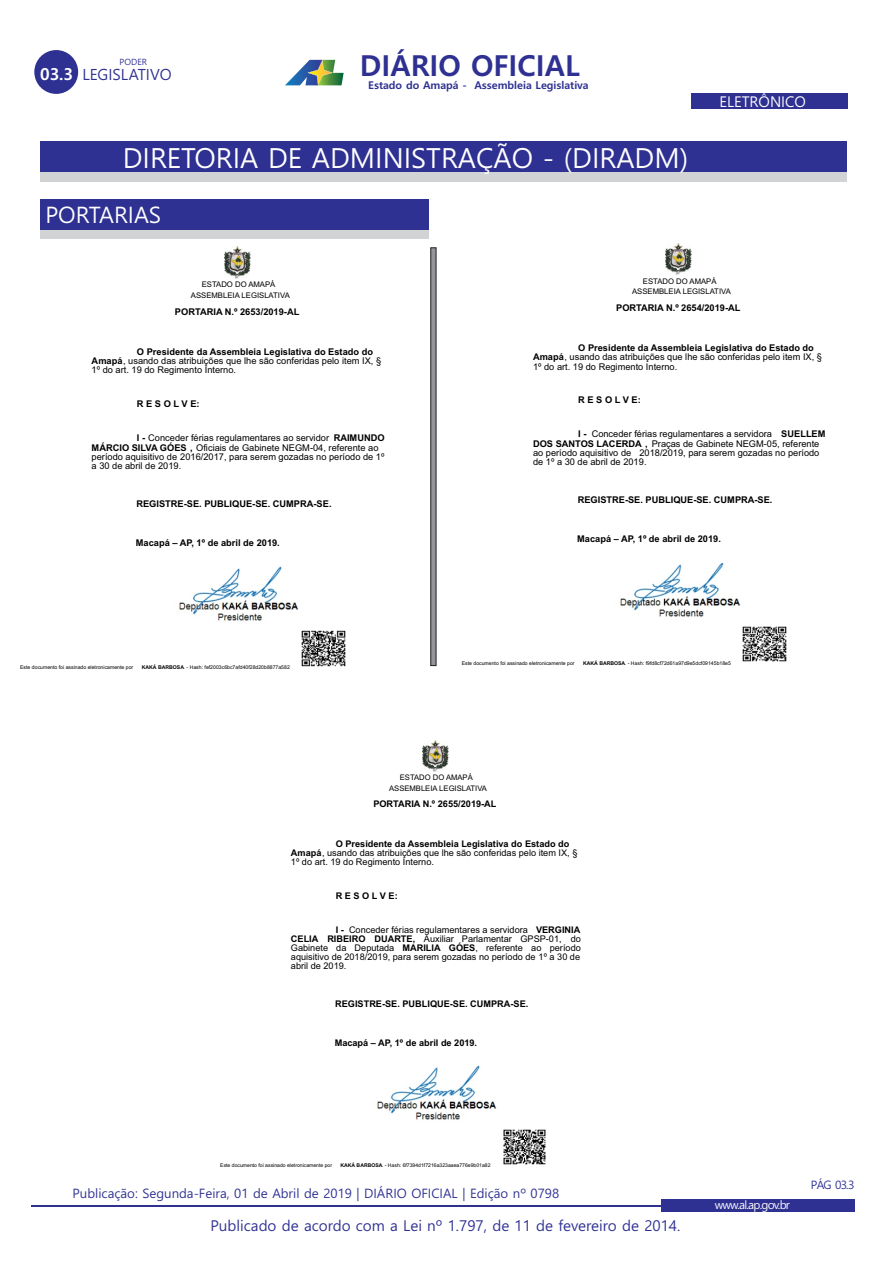
<style>
.page{position:relative;width:893px;height:1263px;background:#fff}
.page>*{position:absolute;margin:0;border:0;box-sizing:border-box;transform-origin:0 0}
.t1{font:700 28.8px "Malgun Gothic";color:#2e3092}
.t2{font:27.6px "Malgun Gothic";color:#fff}
.t3{font:22.65px "Malgun Gothic";color:#fff}
.t4{font:700 16.5px "Malgun Gothic";color:#fff}
.t5{font:15.3px "Malgun Gothic";color:#2e3092}
.t6{font:14.85px "Malgun Gothic";color:#2e3092}
.t7{font:14.7px "Malgun Gothic";color:#fff}
.t8{font:12.9px "Malgun Gothic";color:#2e3092}
.t9{font:11.55px "Malgun Gothic";letter-spacing:-.065em;color:#fff}
.t10{font:11.55px "Malgun Gothic";color:#2e3092}
.t11{font:700 10.65px "Malgun Gothic";color:#2e3092}
.t12{font:9.3px/9.3px "Arial";color:#000}
.t13{font:700 9.3px "Arial";color:#000}
.t14{font:9.15px/9.1px "Arial";color:#000}
.t15{font:700 9.15px "Arial";color:#000}
.t16{font:8.7px "Malgun Gothic";color:#2e3092}
.t17{font:7.65px/10.4px "Arial";color:#000;text-align:center}
.t18{font:5.1px "Arial";color:#000}
.s1{font-weight:700}
</style>
<div class="page">
<hr style="left:31px;top:1205px;width:698px;height:1px;background:#2e3092">
<div style="left:661px;top:1199px;width:194px;height:13px;background:#2e3092"></div>
<svg style="left:285px;top:60px;width:59px;height:25px"></svg>
<div style="left:34px;top:50px;width:44px;height:44px;background:#2e3092;border-radius:50%"></div>
<div style="left:691px;top:93px;width:157px;height:16px;background:#2e3092"></div>
<div style="left:41px;top:156px;width:806px;height:26px;background:#d1d3d4"></div>
<div style="left:41px;top:142px;width:806px;height:30px;background:#2e3092"></div>
<div style="left:41px;top:214px;width:388px;height:25px;background:#d1d3d4"></div>
<div style="left:41px;top:199px;width:388px;height:30px;background:#2e3092"></div>
<svg style="left:430px;top:247px;width:7px;height:419px;background:#7b7b7d"></svg>
<img style="left:225px;top:247px;width:25px;height:31px">
<img style="left:178px;top:566px;width:121px;height:55px">
<img style="left:301px;top:630px;width:45px;height:37px">
<img style="left:666px;top:243px;width:25px;height:31px">
<img style="left:619px;top:562px;width:122px;height:55px">
<img style="left:742px;top:626px;width:45px;height:36px">
<img style="left:423px;top:740px;width:25px;height:31px">
<img style="left:376px;top:1065px;width:121px;height:55px">
<img style="left:503px;top:1129px;width:43px;height:36px">
<h3 class="t4" style="left:40px;top:67px;width:35px">03.3</h3>
<p class="t16" style="left:120px;top:58px;width:29px">PODER</p>
<h3 class="t5" style="left:82px;top:68px;width:91px">LEGISLATIVO</h3>
<h1 class="t1" style="left:360px;top:53px;width:222px">DIÁRIO OFICIAL</h1>
<p class="t11" style="left:368px;top:80px;width:222px">Estado do Amapá - Assembleia Legislativa</p>
<h2 class="t2" style="left:123px;top:145px;width:567px">DIRETORIA DE ADMINISTRAÇÃO - (DIRADM)</h2>
<h3 class="t3" style="left:45px;top:205px;width:117px">PORTARIAS</h3>
<h2 class="t2" style="left:181px;top:145px;width:442px">SECRETARI LEGISLATIVA - (SELEG)</h2>
<h3 class="t7" style="left:719px;top:96px;width:88px">ELETRÔNICO</h3>
<p class="t17" style="left:191px;top:280px;width:100px">ESTADO DO AMAPÁ<br>ASSEMBLEIA LEGISLATIVA</p>
<p class="t13" style="left:175px;top:308px;width:126px">PORTARIA N.º 2653/2019-AL</p>
<p class="t12" style="left:92px;top:348px;width:291px;text-indent:45px"><span class="s1">O Presidente da Assembleia Legislativa do Estado do<br>Amapá</span>, usando das atribuições que lhe são conferidas pelo item IX, §<br>1º do art. 19 do Regimento Interno.</p>
<p class="t13" style="left:137px;top:401px;width:64px">R E S O L V E:</p>
<p class="t12" style="left:92px;top:434px;width:294px;text-indent:45px"><span class="s1">I -</span> Conceder férias regulamentares ao servidor <span class="s1">RAIMUNDO MÁRCIO SILVA GÓES ,</span> Oficiais de Gabinete NEGM-04, referente ao período aquisitivo de 2016/2017, para serem gozadas no período de 1º a 30 de abril de 2019.</p>
<p class="t13" style="left:136px;top:500px;width:197px">REGISTRE-SE. PUBLIQUE-SE. CUMPRA-SE.</p>
<p class="t13" style="left:136px;top:540px;width:146px">Macapá – AP, 1º de abril de 2019.</p>
<p class="t18" style="left:20px;top:665px;width:115px">Este documento foi assinado eletronicamente por</p>
<p class="t18" style="left:142px;top:665px;width:150px"><span class="s1">KAKÁ BARBOSA</span>. - Hash: fef2003c6bc7afd40f28d20b8877a582</p>
<p class="t17" style="left:632px;top:277px;width:100px">ESTADO DO AMAPÁ<br>ASSEMBLEIA LEGISLATIVA</p>
<p class="t13" style="left:616px;top:304px;width:126px">PORTARIA N.º 2654/2019-AL</p>
<p class="t12" style="left:533px;top:344px;width:290px;text-indent:45px"><span class="s1">O Presidente da Assembleia Legislativa do Estado do<br>Amapá</span>, usando das atribuições que lhe são conferidas pelo item IX, §<br>1º do art. 19 do Regimento Interno.</p>
<p class="t13" style="left:578px;top:397px;width:64px">R E S O L V E:</p>
<p class="t12" style="left:533px;top:430px;width:294px;text-indent:45px"><span class="s1">I -</span> Conceder férias regulamentares a servidora <span class="s1">SUELLEM DOS SANTOS LACERDA ,</span> Praças de Gabinete NEGM-05, referente ao período aquisitivo de 2018/2019, para serem gozadas no período de 1º a 30 de abril de 2019.</p>
<p class="t13" style="left:578px;top:496px;width:196px">REGISTRE-SE. PUBLIQUE-SE. CUMPRA-SE.</p>
<p class="t13" style="left:577px;top:535px;width:145px">Macapá – AP, 1º de abril de 2019.</p>
<p class="t18" style="left:462px;top:661px;width:114px">Este documento foi assinado eletronicamente por</p>
<p class="t18" style="left:583px;top:661px;width:149px"><span class="s1">KAKÁ BARBOSA</span>. - Hash: f9fd8cf72d61a97d9e5dcf09145b18e5</p>
<p class="t17" style="left:389px;top:773px;width:99px">ESTADO DO AMAPÁ<br>ASSEMBLEIA LEGISLATIVA</p>
<p class="t15" style="left:373px;top:801px;width:125px">PORTARIA N.º 2655/2019-AL</p>
<p class="t14" style="left:291px;top:840px;width:288px;text-indent:45px"><span class="s1">O Presidente da Assembleia Legislativa do Estado do<br>Amapá</span>, usando das atribuições que lhe são conferidas pelo item IX, §<br>1º do art. 19 do Regimento Interno.</p>
<p class="t15" style="left:336px;top:892px;width:64px">R E S O L V E:</p>
<p class="t14" style="left:291px;top:926px;width:291px;text-align:justify;text-indent:45px"><span class="s1">I -</span> Conceder férias regulamentares a servidora <span class="s1">VERGINIA CELIA RIBEIRO DUARTE,</span> Auxiliar Parlamentar GPSP-01, do Gabinete da Deputada <span class="s1">MARILIA GÓES</span>, referente ao período aquisitivo de 2018/2019, para serem gozadas no período de 1º a 30 de abril de 2019.</p>
<p class="t15" style="left:335px;top:1000px;width:195px">REGISTRE-SE. PUBLIQUE-SE. CUMPRA-SE.</p>
<p class="t15" style="left:335px;top:1039px;width:144px">Macapá – AP, 1º de abril de 2019.</p>
<p class="t18" style="left:220px;top:1163px;width:113px">Este documento foi assinado eletronicamente por</p>
<p class="t18" style="left:340px;top:1163px;width:151px"><span class="s1">KAKÁ BARBOSA</span>. - Hash: 6f7394d1f7216a323aaea776e9b01a82</p>
<h3 class="t8" style="left:73px;top:1188px;width:488px">Publicação: Segunda-Feira, 01 de Abril de 2019 | DIÁRIO OFICIAL | Edição nº 0798</h3>
<h3 class="t6" style="left:210px;top:1219px;width:471px">Publicado de acordo com a Lei nº 1.797, de 11 de fevereiro de 2014.</h3>
<p class="t9" style="left:715px;top:1199px;width:77px">www.al.ap.gov.br</p>
<p class="t10" style="left:811px;top:1179px;width:45px">PÁG 03.3</p>
</div>
